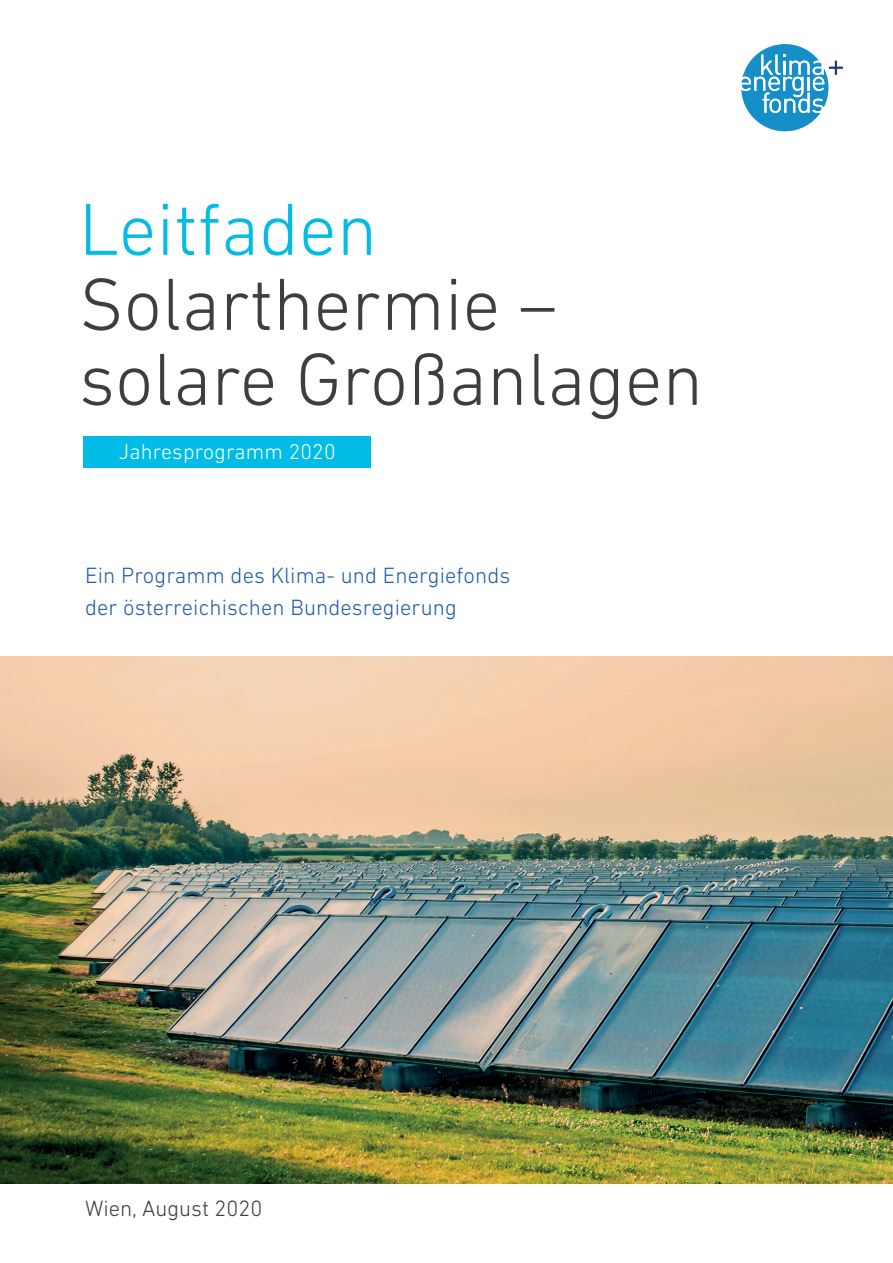
<style>
.page{position:relative;width:893px;height:1263px;background:#fff}
.page>*{position:absolute;margin:0;border:0;box-sizing:border-box;transform-origin:0 0}
.t1{font:300 75px/75px "DIN Next LT Pro";color:#3e3e3f}
.t2{font:300 75px "DIN Next LT Pro";color:#02bce5}
.t3{font:300 22.5px/31.5px "DIN Next LT Pro";letter-spacing:.005em;color:#1e5baa}
.t4{font:300 22.5px "DIN Next LT Pro";color:#3e3e3f}
.t5{font:300 21.75px "DIN Next LT Pro";letter-spacing:.01em;color:#fff}
</style>
<div class="page">
<div style="left:84px;top:436px;width:287px;height:32px;background:#02bce5"></div>
<svg style="left:741px;top:44px;width:102px;height:87px"></svg>
<img style="left:0;top:657px;width:893px;height:526px">
<h1 class="t2" style="left:79px;top:186px;width:300px">Leitfaden</h1>
<h1 class="t1" style="left:79px;top:266px;width:625px">Solarthermie – solare Großanlagen</h1>
<p class="t5" style="left:119px;top:439px;width:218px">Jahresprogramm 2020</p>
<p class="t3" style="left:85px;top:560px;width:427px">Ein Programm des Klima- und Energiefonds der österreichischen Bundesregierung</p>
<p class="t4" style="left:85px;top:1195px;width:179px">Wien, August 2020</p>
</div>
